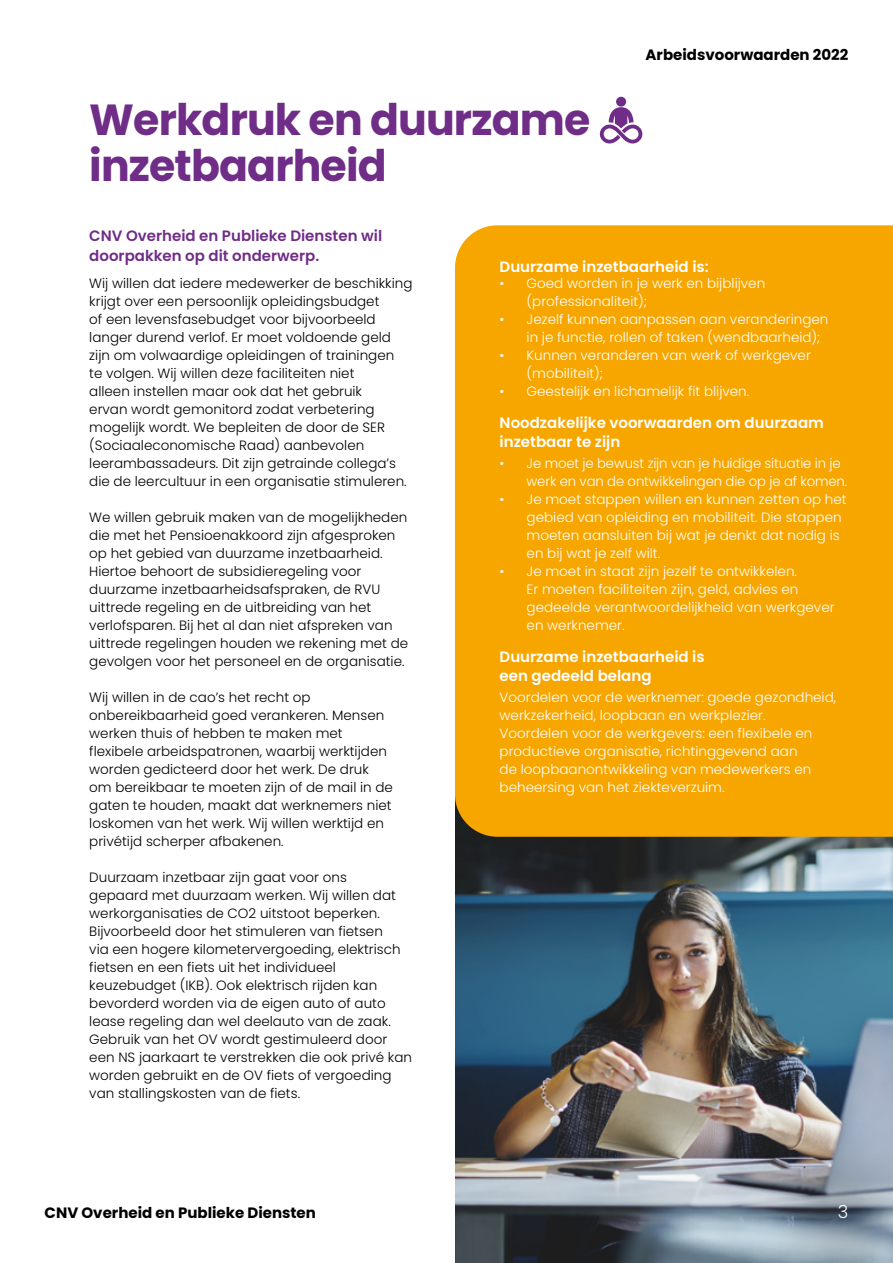
<style>
.page{position:relative;width:893px;height:1263px;background:#fff}
.page>*{position:absolute;margin:0;border:0;box-sizing:border-box;transform-origin:0 0}
.t1{font:700 43.5px/45.8px "Poppins";letter-spacing:-.02em;color:#6f2d87}
.t2{font:300 18px "Poppins";color:#fff}
.t3{font:600 15px/19.5px "Poppins";color:#fff}
.t4{font:600 15px/19.5px "Poppins";color:#6f2d87}
.t5{font:700 15px "Poppins";color:#000}
.t6{font:300 13.5px/18px "Poppins";color:#000}
.t7{font:300 13.5px/18px "Poppins";color:#fff}
</style>
<div class="page">
<img style="left:455px;top:837px;width:438px;height:426px">
<div style="left:455px;top:225px;width:438px;height:612px;background:#f7a600"></div>
<div style="left:749px;top:1117px;width:144px;height:146px;background:#000;opacity:.75"></div>
<svg style="left:600px;top:97px;width:42px;height:46px"></svg>
<h1 class="t1" style="left:89px;top:97px;width:502px">Werkdruk en duurzame inzetbaarheid</h1>
<p class="t5" style="left:645px;top:46px;width:204px">Arbeidsvoorwaarden 2022</p>
<p class="t4" style="left:89px;top:226px;width:294px">CNV Overheid en Publieke Diensten wil doorpakken op dit onderwerp.</p>
<p class="t6" style="left:89px;top:274px;width:325px">Wij willen dat iedere medewerker de beschikking krijgt over een persoonlijk opleidingsbudget<br>of een levensfasebudget voor bijvoorbeeld langer durend verlof. Er moet voldoende geld zijn om volwaardige opleidingen of trainingen<br>te volgen. Wij willen deze faciliteiten niet<br>alleen instellen maar ook dat het gebruik<br>ervan wordt gemonitord zodat verbetering mogelijk wordt. We bepleiten de door de SER (Sociaaleconomische Raad) aanbevolen leerambassadeurs. Dit zijn getrainde collega’s die de leercultuur in een organisatie stimuleren.</p>
<p class="t6" style="left:89px;top:508px;width:320px">We willen gebruik maken van de mogelijkheden die met het Pensioenakkoord zijn afgesproken op het gebied van duurzame inzetbaarheid.<br>Hiertoe behoort de subsidieregeling voor duurzame inzetbaarheidsafspraken, de RVU uittrede regeling en de uitbreiding van het verlofsparen. Bij het al dan niet afspreken van uittrede regelingen houden we rekening met de gevolgen voor het personeel en de organisatie.</p>
<p class="t6" style="left:89px;top:688px;width:305px">Wij willen in de cao’s het recht op onbereikbaarheid goed verankeren. Mensen werken thuis of hebben te maken met flexibele arbeidspatronen, waarbij werktijden worden gedicteerd door het werk. De druk om bereikbaar te moeten zijn of de mail in de gaten te houden, maakt dat werknemers niet loskomen van het werk. Wij willen werktijd en privétijd scherper afbakenen.</p>
<p class="t6" style="left:89px;top:868px;width:324px">Duurzaam inzetbaar zijn gaat voor ons<br>gepaard met duurzaam werken. Wij willen dat werkorganisaties de CO2 uitstoot beperken.<br>Bijvoorbeeld door het stimuleren van fietsen<br>via een hogere kilometervergoeding, elektrisch fietsen en een fiets uit het individueel keuzebudget (IKB). Ook elektrisch rijden kan bevorderd worden via de eigen auto of auto lease regeling dan wel deelauto van de zaak.<br>Gebruik van het OV wordt gestimuleerd door een NS jaarkaart te verstrekken die ook privé kan worden gebruikt en de OV fiets of vergoeding van stallingskosten van de fiets.</p>
<p class="t5" style="left:45px;top:1204px;width:273px">CNV Overheid en Publieke Diensten</p>
<p class="t3" style="left:500px;top:257px;width:210px">Duurzame inzetbaarheid is:</p>
<p class="t7" style="left:527px;top:274px;width:240px;text-indent:-27px">• Goed worden in je werk en bijblijven (professionaliteit);</p>
<p class="t7" style="left:527px;top:310px;width:303px;text-indent:-27px">• Jezelf kunnen aanpassen aan veranderingen in je functie, rollen of taken (wendbaarheid);</p>
<p class="t7" style="left:527px;top:346px;width:286px;text-indent:-27px">• Kunnen veranderen van werk of werkgever (mobiliteit);</p>
<p class="t7" style="left:500px;top:382px;width:251px">• Geestelijk en lichamelijk fit blijven.</p>
<p class="t3" style="left:500px;top:413px;width:326px">Noodzakelijke voorwaarden om duurzaam inzetbaar te zijn</p>
<p class="t7" style="left:527px;top:454px;width:322px;text-indent:-27px">• Je moet je bewust zijn van je huidige situatie in je werk en van de ontwikkelingen die op je af komen.</p>
<p class="t7" style="left:527px;top:490px;width:322px;text-indent:-27px">• Je moet stappen willen en kunnen zetten op het gebied van opleiding en mobiliteit. Die stappen moeten aansluiten bij wat je denkt dat nodig is en bij wat je zelf wilt.</p>
<p class="t7" style="left:527px;top:562px;width:309px;text-indent:-27px">• Je moet in staat zijn jezelf te ontwikkelen.<br>Er moeten faciliteiten zijn, geld, advies en gedeelde verantwoordelijkheid van werkgever en werknemer.</p>
<p class="t3" style="left:500px;top:647px;width:207px">Duurzame inzetbaarheid is een gedeeld belang</p>
<p class="t7" style="left:500px;top:688px;width:338px">Voordelen voor de werknemer: goede gezondheid, werkzekerheid, loopbaan en werkplezier.<br>Voordelen voor de werkgevers: een flexibele en productieve organisatie, richtinggevend aan<br>de loopbaanontwikkeling van medewerkers en beheersing van het ziekteverzuim.</p>
<h2 class="t2" style="left:838px;top:1201px;width:12px">3</h2>
</div>
